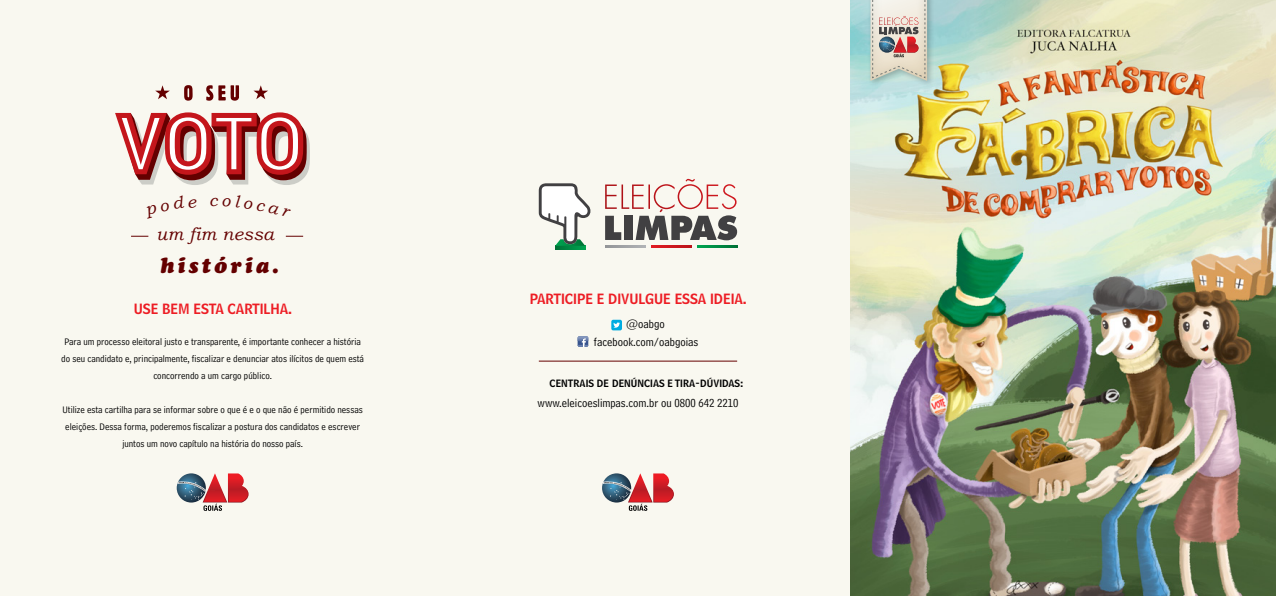
<style>
.page{position:relative;width:1276px;height:596px;background:#fff}
.page>*{position:absolute;margin:0;border:0;box-sizing:border-box;transform-origin:0 0}
.t1{font:italic 21.6px "Cooper Black Std";letter-spacing:.14em;color:#640000}
.t2{font:italic 17.6px "Bookman Old Style";letter-spacing:.02em;color:#640000}
.t3{font:italic 16.9px "Bookman Old Style";color:#640000}
.t4{font:14px "Bell Centennial Std Name Num";letter-spacing:-.01em;color:#ed1d24}
.t5{font:12px "Bell Centennial Std Address";color:#000}
.t6{font:10px/17px "Bell Centennial Std Address";color:#000;text-align:center}
.t7{font:10px "Bell Centennial Std Name Num";color:#000}
</style>
<div class="page">
<div style="left:0;top:0;width:439px;height:595px;background:#f9f8f0"></div>
<div style="left:411px;top:0;width:454px;height:595px;background:#f9f8f0"></div>
<img style="left:850px;top:0;width:426px;height:595px">
<div style="left:867px;top:0;width:67px;height:88px;background:#000;opacity:.23"></div>
<svg style="left:870px;top:0;width:57px;height:81px;background:#d2c4ba"></svg>
<svg style="left:605px;top:179px;width:132px;height:68px"></svg>
<svg style="left:697px;top:245px;width:40px;height:2px"></svg>
<svg style="left:555px;top:245px;width:30px;height:4px"></svg>
<svg style="left:539px;top:183px;width:52px;height:62px"></svg>
<svg style="left:577px;top:336px;width:11px;height:10px"></svg>
<div style="left:611px;top:319px;width:11px;height:11px;background:#00ace1;border-radius:2px"></div>
<svg style="left:613px;top:322px;width:7px;height:5px"></svg>
<svg style="left:602px;top:473px;width:72px;height:37px"></svg>
<hr style="left:539px;top:361px;width:198px;height:1px;background:#640000">
<svg style="left:177px;top:473px;width:72px;height:37px"></svg>
<svg style="left:184px;top:85px;width:9px;height:16px"></svg>
<svg style="left:206px;top:85px;width:33px;height:16px"></svg>
<svg style="left:115px;top:112px;width:195px;height:73px"></svg>
<svg style="left:253px;top:85px;width:15px;height:14px"></svg>
<svg style="left:155px;top:85px;width:15px;height:14px"></svg>
<svg style="left:286px;top:236px;width:17px;height:1px"></svg>
<svg style="left:131px;top:236px;width:17px;height:1px"></svg>
<h3 class="t3" style="left:209px;top:191px;width:10px">c</h3>
<h2 class="t2" style="left:156px;top:224px;width:119px">um fim nessa</h2>
<h1 class="t1" style="left:160px;top:251px;width:120px">história.</h1>
<h3 class="t4" style="left:134px;top:300px;width:9px">USE</h3>
<h3 class="t4" style="left:162px;top:300px;width:40px">BEM ESTA</h3>
<h3 class="t4" style="left:227px;top:300px;width:9px">CARTIL</h3>
<h3 class="t4" style="left:270px;top:300px;width:23px">HA.</h3>
<p class="t6" style="left:61px;top:332px;width:304px">Para um processo eleitoral justo e transparente, é importante conhecer a história do seu candidato e, principalmente, fiscalizar e denunciar atos ilícitos de quem está concorrendo a um cargo público.</p>
<p class="t6" style="left:62px;top:400px;width:302px">Utilize esta cartilha para se informar sobre o que é e o que não é permitido nessas eleições. Dessa forma, poderemos fiscalizar a postura dos candidatos e escrever juntos um novo capítulo na história do nosso país.</p>
<h3 class="t4" style="left:530px;top:289px;width:219px">PARTICIPE E DIVULGUE ESSA IDEIA.</h3>
<p class="t5" style="left:626px;top:317px;width:40px">@oabgo</p>
<p class="t5" style="left:594px;top:334px;width:106px">facebook.com/oabgoias</p>
<p class="t7" style="left:549px;top:377px;width:195px">CENTRAIS DE DENÚNCIAS E TIRA-DÚVIDAS:</p>
<p class="t5" style="left:537px;top:396px;width:202px">www.eleicoeslimpas.com.br ou 0800 642 2210</p>
</div>
